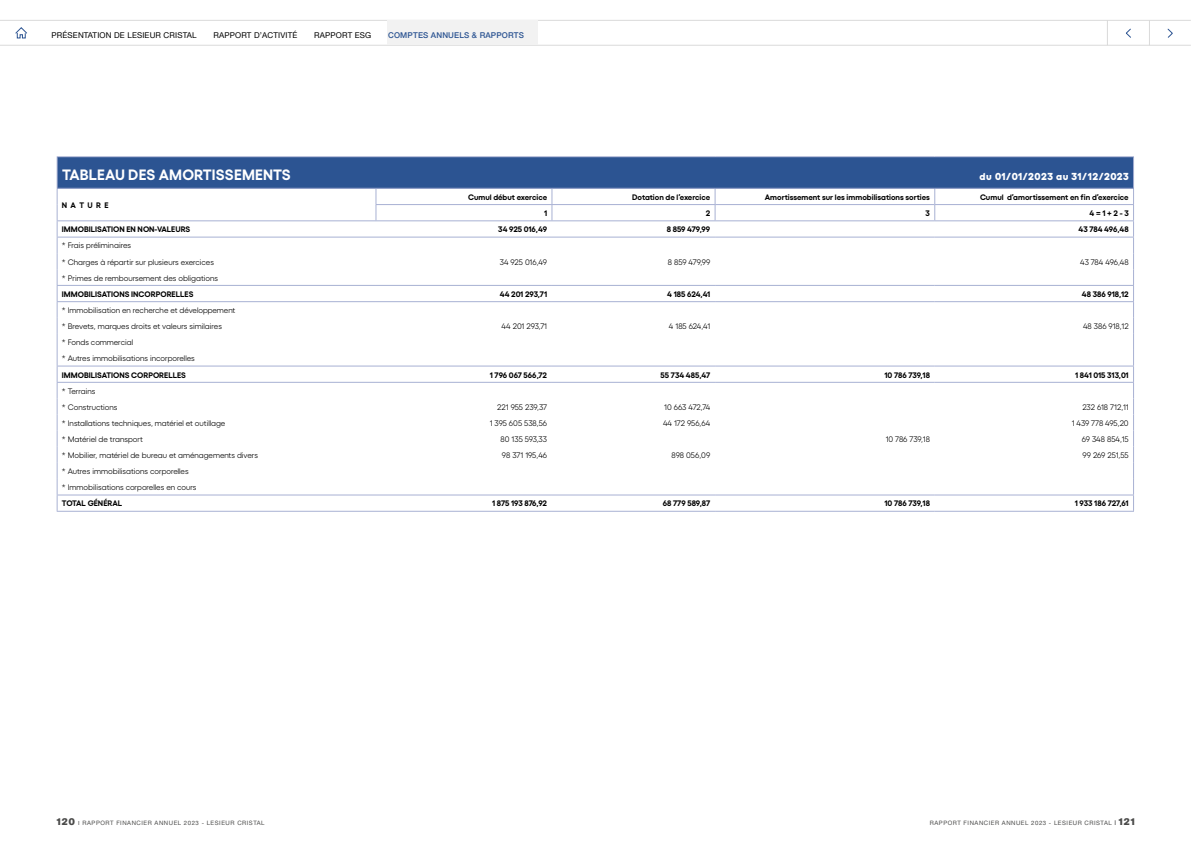
<style>
.page{position:relative;width:1191px;height:842px;background:#fff}
.page>*{position:absolute;margin:0;border:0;box-sizing:border-box;transform-origin:0 0}
.t1{font:700 15px "Pluto TV Sans V10";letter-spacing:.01em;color:#fff}
.t2{font:800 10.2px "Pluto TV Sans V10";letter-spacing:.05em;color:#fff}
.t3{font:8px/16.1px "Pluto TV Sans V10";color:#000}
.t4{font:700 8px "Pluto TV Sans V10";color:#000}
.t5{font:8px "Helvetica Neue";letter-spacing:.02em;color:#000}
.t6{font:700 8px "Pluto TV Sans V10";letter-spacing:-.02em;color:#000}
.t7{font:8px "Pluto TV Sans V10";letter-spacing:-.02em;color:#000}
.t8{font:500 8px "Helvetica Neue";letter-spacing:.02em;color:#2c5492}
.t9{font:6px "Helvetica Neue";letter-spacing:.09em;color:#4a4a49}
.s1{font-family:"Suisse BP Intl";font-weight:900;font-size:10px}
.s2{font-family:"Suisse BP Intl"}
.s3{font-family:"Suisse BP Intl";font-size:7px}
</style>
<div class="page">
<hr style="left:0;top:45px;width:43px;height:1px;background:#dadada">
<hr style="left:105px;top:45px;width:79px;height:1px;background:#dadada">
<hr style="left:184px;top:45px;width:80px;height:1px;background:#dadada">
<hr style="left:264px;top:45px;width:79px;height:1px;background:#dadada">
<hr style="left:343px;top:45px;width:65px;height:1px;background:#dadada">
<hr style="left:408px;top:45px;width:60px;height:1px;background:#dadada">
<hr style="left:468px;top:45px;width:79px;height:1px;background:#dadada">
<hr style="left:547px;top:45px;width:560px;height:1px;background:#dadada">
<hr style="left:43px;top:45px;width:62px;height:1px;background:#dadada">
<hr style="left:1107px;top:45px;width:42px;height:1px;background:#dadada">
<hr style="left:1149px;top:45px;width:41px;height:1px;background:#dadada">
<svg style="left:0;top:20px;width:1191px;height:25px"></svg>
<div style="left:57px;top:157px;width:1076px;height:31px;background:#2c5492"></div>
<hr style="left:57px;top:157px;width:1px;height:31px;background:#a8b1d3">
<hr style="left:57px;top:156px;width:319px;height:1px;background:#a8b1d3">
<hr style="left:376px;top:156px;width:176px;height:1px;background:#a8b1d3">
<hr style="left:552px;top:156px;width:163px;height:1px;background:#a8b1d3">
<hr style="left:715px;top:156px;width:219px;height:1px;background:#a8b1d3">
<hr style="left:934px;top:156px;width:200px;height:1px;background:#a8b1d3">
<hr style="left:1133px;top:157px;width:1px;height:31px;background:#a8b1d3">
<hr style="left:57px;top:188px;width:319px;height:1px;background:#a8b1d3">
<hr style="left:376px;top:188px;width:176px;height:1px;background:#a8b1d3">
<hr style="left:552px;top:188px;width:163px;height:1px;background:#a8b1d3">
<hr style="left:715px;top:188px;width:219px;height:1px;background:#a8b1d3">
<hr style="left:934px;top:188px;width:200px;height:1px;background:#a8b1d3">
<svg style="left:375px;top:189px;width:1px;height:31px"></svg>
<hr style="left:375px;top:204px;width:177px;height:1px;background:#a8b1d3">
<hr style="left:552px;top:204px;width:163px;height:1px;background:#a8b1d3">
<hr style="left:715px;top:204px;width:219px;height:1px;background:#a8b1d3">
<svg style="left:551px;top:189px;width:1px;height:31px"></svg>
<svg style="left:714px;top:189px;width:1px;height:31px"></svg>
<svg style="left:934px;top:189px;width:1px;height:31px"></svg>
<hr style="left:934px;top:204px;width:200px;height:1px;background:#a8b1d3">
<hr style="left:57px;top:220px;width:319px;height:1px;background:#a8b1d3">
<hr style="left:376px;top:220px;width:176px;height:1px;background:#a8b1d3">
<hr style="left:552px;top:220px;width:163px;height:1px;background:#a8b1d3">
<hr style="left:715px;top:220px;width:219px;height:1px;background:#a8b1d3">
<hr style="left:934px;top:220px;width:200px;height:1px;background:#a8b1d3">
<hr style="left:57px;top:237px;width:319px;height:1px;background:#a8b1d3">
<hr style="left:376px;top:237px;width:176px;height:1px;background:#a8b1d3">
<hr style="left:552px;top:237px;width:163px;height:1px;background:#a8b1d3">
<hr style="left:715px;top:237px;width:219px;height:1px;background:#a8b1d3">
<hr style="left:934px;top:237px;width:200px;height:1px;background:#a8b1d3">
<hr style="left:57px;top:285px;width:319px;height:1px;background:#a8b1d3">
<hr style="left:376px;top:285px;width:176px;height:1px;background:#a8b1d3">
<hr style="left:552px;top:285px;width:163px;height:1px;background:#a8b1d3">
<hr style="left:715px;top:285px;width:219px;height:1px;background:#a8b1d3">
<hr style="left:934px;top:285px;width:200px;height:1px;background:#a8b1d3">
<hr style="left:57px;top:301px;width:319px;height:1px;background:#a8b1d3">
<hr style="left:376px;top:301px;width:176px;height:1px;background:#a8b1d3">
<hr style="left:552px;top:301px;width:163px;height:1px;background:#a8b1d3">
<hr style="left:715px;top:301px;width:219px;height:1px;background:#a8b1d3">
<hr style="left:934px;top:301px;width:200px;height:1px;background:#a8b1d3">
<hr style="left:57px;top:366px;width:319px;height:1px;background:#a8b1d3">
<hr style="left:376px;top:366px;width:176px;height:1px;background:#a8b1d3">
<hr style="left:552px;top:366px;width:163px;height:1px;background:#a8b1d3">
<hr style="left:715px;top:366px;width:219px;height:1px;background:#a8b1d3">
<hr style="left:934px;top:366px;width:200px;height:1px;background:#a8b1d3">
<hr style="left:57px;top:382px;width:319px;height:1px;background:#a8b1d3">
<hr style="left:376px;top:382px;width:176px;height:1px;background:#a8b1d3">
<hr style="left:552px;top:382px;width:163px;height:1px;background:#a8b1d3">
<hr style="left:715px;top:382px;width:219px;height:1px;background:#a8b1d3">
<hr style="left:934px;top:382px;width:200px;height:1px;background:#a8b1d3">
<svg style="left:57px;top:189px;width:1px;height:322px"></svg>
<hr style="left:57px;top:495px;width:319px;height:1px;background:#a8b1d3">
<hr style="left:57px;top:511px;width:319px;height:1px;background:#a8b1d3">
<hr style="left:376px;top:495px;width:176px;height:1px;background:#a8b1d3">
<hr style="left:552px;top:495px;width:163px;height:1px;background:#a8b1d3">
<hr style="left:715px;top:495px;width:219px;height:1px;background:#a8b1d3">
<hr style="left:376px;top:511px;width:176px;height:1px;background:#a8b1d3">
<hr style="left:552px;top:511px;width:163px;height:1px;background:#a8b1d3">
<hr style="left:715px;top:511px;width:219px;height:1px;background:#a8b1d3">
<hr style="left:934px;top:495px;width:200px;height:1px;background:#a8b1d3">
<svg style="left:1133px;top:189px;width:1px;height:322px"></svg>
<hr style="left:934px;top:511px;width:200px;height:1px;background:#a8b1d3">
<p class="t5" style="left:52px;top:29px;width:146px">PRÉSENTATION DE LESIEUR CRISTAL</p>
<p class="t5" style="left:213px;top:29px;width:85px">RAPPORT D’ACTIVITÉ</p>
<p class="t5" style="left:314px;top:29px;width:59px">RAPPORT ESG</p>
<p class="t8" style="left:388px;top:28px;width:137px">COMPTES ANNUELS &amp; RAPPORTS</p>
<h1 class="t1" style="left:62px;top:162px;width:230px">TABLEAU DES AMORTISSEMENTS</h1>
<p class="t2" style="left:979px;top:168px;width:151px">du 01/01/2023 au 31/12/2023</p>
<p class="t4" style="left:62px;top:199px;width:48px">N A T U R E</p>
<p class="t4" style="left:468px;top:191px;width:81px">Cumul début exercice</p>
<p class="t4" style="left:632px;top:191px;width:80px">Dotation de l’exercice</p>
<p class="t4" style="left:764px;top:191px;width:167px">Amortissement sur les immobilisations sorties</p>
<p class="t4" style="left:980px;top:191px;width:150px">Cumul d’amortissement en fin d’exercice</p>
<p class="t4" style="left:544px;top:207px;width:5px">1</p>
<p class="t4" style="left:706px;top:207px;width:6px">2</p>
<p class="t4" style="left:925px;top:207px;width:6px">3</p>
<p class="t4" style="left:1089px;top:207px;width:41px">4 = 1 + 2 - 3</p>
<p class="t4" style="left:62px;top:223px;width:130px">IMMOBILISATION EN NON-VALEURS</p>
<p class="t4" style="left:498px;top:223px;width:50px">34 925 016,49</p>
<p class="t4" style="left:667px;top:223px;width:45px">8 859 479,99</p>
<p class="t4" style="left:1078px;top:223px;width:52px">43 784 496,48</p>
<p class="t3" style="left:62px;top:237px;width:154px">* Frais préliminaires<br>* Charges à répartir sur plusieurs exercices</p>
<p class="t7" style="left:500px;top:256px;width:49px">34 925 016,49</p>
<p class="t3" style="left:668px;top:253px;width:44px">8 859 479,99</p>
<p class="t3" style="left:1080px;top:253px;width:50px">43 784 496,48</p>
<p class="t3" style="left:62px;top:269px;width:158px">* Primes de remboursement des obligations</p>
<p class="t4" style="left:62px;top:288px;width:133px">IMMOBILISATIONS INCORPORELLES</p>
<p class="t4" style="left:500px;top:288px;width:49px">44 201 293,71</p>
<p class="t4" style="left:667px;top:288px;width:45px">4 185 624,41</p>
<p class="t4" style="left:1081px;top:288px;width:48px">48 386 918,12</p>
<p class="t3" style="left:62px;top:301px;width:175px">* Immobilisation en recherche et développement * Brevets, marques droits et valeurs similaires</p>
<p class="t3" style="left:501px;top:317px;width:47px">44 201 293,71</p>
<p class="t3" style="left:669px;top:317px;width:43px">4 185 624,41</p>
<p class="t3" style="left:1083px;top:317px;width:47px">48 386 918,12</p>
<p class="t3" style="left:62px;top:334px;width:134px">* Fonds commercial<br>* Autres immobilisations incorporelles</p>
<p class="t4" style="left:62px;top:368px;width:126px">IMMOBILISATIONS CORPORELLES</p>
<p class="t4" style="left:490px;top:368px;width:59px">1 796 067 566,72</p>
<p class="t4" style="left:660px;top:368px;width:51px">55 734 485,47</p>
<p class="t4" style="left:884px;top:368px;width:47px">10 786 739,18</p>
<p class="t6" style="left:1075px;top:368px;width:55px">1 841 015 313,01</p>
<p class="t3" style="left:62px;top:382px;width:57px">* Terrains<br>* Constructions</p>
<p class="t3" style="left:497px;top:398px;width:51px">221 955 239,37</p>
<p class="t3" style="left:664px;top:398px;width:48px">10 663 472,74</p>
<p class="t3" style="left:1082px;top:398px;width:48px">232 618 712,11</p>
<p class="t3" style="left:62px;top:414px;width:165px">* Installations techniques, matériel et outillage</p>
<p class="t3" style="left:490px;top:414px;width:59px">1 395 605 538,56</p>
<p class="t3" style="left:663px;top:414px;width:49px">44 172 956,64</p>
<p class="t7" style="left:1071px;top:417px;width:59px">1 439 778 495,20</p>
<p class="t3" style="left:62px;top:430px;width:82px">* Matériel de transport</p>
<p class="t3" style="left:500px;top:430px;width:48px">80 135 593,33</p>
<p class="t3" style="left:885px;top:430px;width:46px">10 786 739,18</p>
<p class="t3" style="left:1081px;top:430px;width:49px">69 348 854,15</p>
<p class="t3" style="left:62px;top:446px;width:198px">* Mobilier, matériel de bureau et aménagements divers</p>
<p class="t3" style="left:502px;top:446px;width:47px">98 371 195,46</p>
<p class="t3" style="left:671px;top:446px;width:40px">898 056,09</p>
<p class="t3" style="left:1082px;top:446px;width:48px">99 269 251,55</p>
<p class="t3" style="left:62px;top:462px;width:136px">* Autres immobilisations corporelles<br>* Immobilisations corporelles en cours</p>
<p class="t4" style="left:62px;top:497px;width:62px">TOTAL GÉNÉRAL</p>
<p class="t6" style="left:492px;top:497px;width:56px">1 875 193 876,92</p>
<p class="t4" style="left:662px;top:497px;width:49px">68 779 589,87</p>
<p class="t4" style="left:884px;top:497px;width:47px">10 786 739,18</p>
<p class="t4" style="left:1074px;top:497px;width:55px">1 933 186 727,61</p>
<p class="t9" style="left:57px;top:819px;width:209px"><span class="s1">120</span> <span class="s2">I</span> RAPPORT FINANCIER ANNUEL 2023 - LESIEUR CRISTAL</p>
<p class="t9" style="left:929px;top:819px;width:206px">RAPPORT FINANCIER ANNUEL 2023 - LESIEUR CRISTAL <span class="s3">I</span> <span class="s1">121</span></p>
</div>
